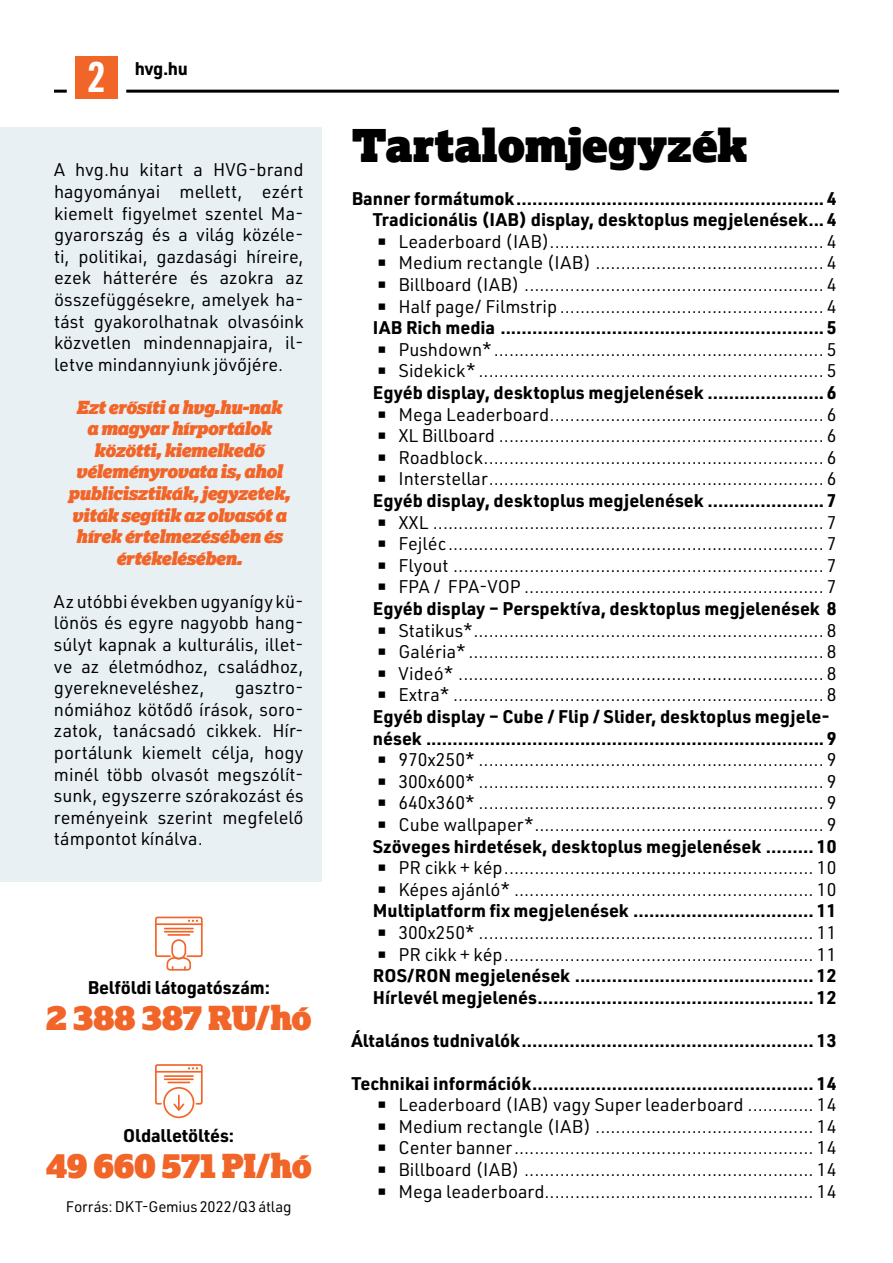
<style>
.page{position:relative;width:893px;height:1263px;background:#fff}
.page>*{position:absolute;margin:0;border:0;box-sizing:border-box;transform-origin:0 0}
.t1{font:45px "Lexia Advertising";letter-spacing:-.005em;color:#000}
.t2{font:700 42px "URWDIN Cond";color:#fff}
.t3{font:33px "Lexia Advertising";letter-spacing:-.015em;color:#f26529}
.t4{font:18px/21.6px "URWDIN";color:#000;text-align:justify}
.t5{font:italic 18px/21.6px "Lexia Advertising";letter-spacing:-.025em;color:#f26529;text-align:center}
.t6{font:700 18px "URWDIN";color:#000}
.t7{font:15px "URWDIN";letter-spacing:-.01em;color:#000}
.s1{font-weight:700}
</style>
<div class="page">
<hr style="left:126px;top:90px;width:713px;height:3px;background:#000">
<svg style="left:54px;top:90px;width:13px;height:3px"></svg>
<div style="left:75px;top:56px;width:43px;height:43px;background:#f26529"></div>
<div style="left:0;top:128px;width:322px;height:754px;background:#e9f0f4"></div>
<hr style="left:155px;top:923px;width:47px;height:2px;background:#f26529">
<svg style="left:188px;top:920px;width:10px;height:2px"></svg>
<svg style="left:165px;top:928px;width:28px;height:4px"></svg>
<hr style="left:168px;top:934px;width:21px;height:2px;background:#f26529">
<div style="left:155px;top:916px;width:48px;height:41px;border:2px solid #f26529;border-radius:2px"></div>
<div style="left:171px;top:939px;width:15px;height:20px;border:2px solid #f26529;border-radius:7px"></div>
<svg style="left:166px;top:956px;width:26px;height:15px"></svg>
<hr style="left:155px;top:1071px;width:47px;height:1px;background:#f26529">
<svg style="left:188px;top:1067px;width:10px;height:2px"></svg>
<hr style="left:165px;top:1075px;width:28px;height:2px;background:#f26529">
<hr style="left:165px;top:1078px;width:28px;height:2px;background:#f26529">
<hr style="left:168px;top:1081px;width:21px;height:2px;background:#f26529">
<div style="left:155px;top:1064px;width:48px;height:40px;border:2px solid #f26529;border-radius:2px"></div>
<div style="left:163px;top:1087px;width:31px;height:31px;border:2px solid #f26529;border-radius:50%"></div>
<svg style="left:172px;top:1095px;width:14px;height:16px"></svg>
<h2 class="t2" style="left:88px;top:48px;width:19px">2</h2>
<p class="t6" style="left:135px;top:56px;width:55px">hvg.hu</p>
<p class="t4" style="left:54px;top:159px;width:251px">A hvg.hu kitart a HVG-brand hagyományai mellett, ezért kiemelt figyelmet szentel Ma&shy;gyarország és a világ közéle&shy;ti, politikai, gazdasági híreire, ezek hátterére és azokra az összefüggésekre, amelyek ha&shy;tást gyakorolhatnak olvasóink közvetlen mindennapjaira, il&shy;letve mindannyiunk jövőjére.</p>
<p class="t5" style="left:68px;top:396px;width:223px">Ezt erősíti a hvg.hu-nak<br>a magyar hírportálok közötti, kiemelkedő véleményrovata is, ahol publicisztikák, jegyzetek, viták segítik az olvasót a hírek értelmezésében és értékelésében.</p>
<p class="t4" style="left:54px;top:590px;width:251px">Az utóbbi években ugyanígy kü&shy;lönös és egyre nagyobb hang&shy;súlyt kapnak a kulturális, illet&shy;ve az életmódhoz, családhoz, gyerekneveléshez,</p>
<p class="t4" style="left:54px;top:676px;width:251px;text-indent:181px">gasztro&shy;nómiához kötődő írások, soro&shy;zatok, tanácsadó cikkek. Hír&shy;portálunk kiemelt célja, hogy minél több olvasót megszólít&shy;sunk, egyszerre szórakozást és reményeink szerint megfelelő támpontot kínálva.</p>
<p class="t6" style="left:88px;top:975px;width:184px">Belföldi látogatószám:</p>
<h3 class="t3" style="left:46px;top:996px;width:267px">2 388 387 RU/hó</h3>
<p class="t6" style="left:123px;top:1123px;width:112px">Oldalletöltés:</p>
<h3 class="t3" style="left:46px;top:1144px;width:268px">49 660 571 PI/hó</h3>
<p class="t7" style="left:66px;top:1197px;width:227px">Forrás: DKT-Gemius 2022/Q3 átlag</p>
<h1 class="t1" style="left:352px;top:116px;width:397px">Tartalomjegyzék</h1>
<p class="t4" style="left:373px;top:187px;width:465px;text-align:left;text-indent:-21px"><span class="s1">Banner formátumok..........................................................4<br>Tradicionális (IAB) display, desktoplus megjelenések...4 ▬</span> Leaderboard (IAB)...................................................... 4 <span class="s1">▬</span> Medium rectangle (IAB) ............................................. 4 <span class="s1">▬</span> Billboard (IAB) ........................................................... 4 <span class="s1">▬</span> Half page/ Filmstrip.................................................... 4<br><span class="s1">IAB Rich media .............................................................5 ▬</span> Pushdown*................................................................. 5 <span class="s1">▬</span> Sidekick* .................................................................... 5<br><span class="s1">Egyéb display, desktoplus megjelenések ......................6 ▬</span> Mega Leaderboard...................................................... 6 <span class="s1">▬</span> XL Billboard ................................................................ 6 <span class="s1">▬</span> Roadblock................................................................... 6 <span class="s1">▬</span> Interstellar.................................................................. 6<br><span class="s1">Egyéb display, desktoplus megjelenések ......................7 ▬</span> XXL ............................................................................. 7 <span class="s1">▬</span> Fejléc.......................................................................... 7 <span class="s1">▬</span> Flyout ......................................................................... 7 <span class="s1">▬</span> FPA / FPA-VOP ........................................................... 7<br><span class="s1">Egyéb display – Perspektíva, desktoplus megjelenések 8 ▬</span> Statikus*..................................................................... 8 <span class="s1">▬</span> Galéria*...................................................................... 8 <span class="s1">▬</span> Videó* ........................................................................ 8 <span class="s1">▬</span> Extra* ......................................................................... 8<br><span class="s1">Egyéb display – Cube / Flip / Slider, desktoplus megjele&shy;nések ...........................................................................9 ▬</span> 970x250* .................................................................... 9 <span class="s1">▬</span> 300x600* .................................................................... 9 <span class="s1">▬</span> 640x360* .................................................................... 9 <span class="s1">▬</span> Cube wallpaper*......................................................... 9<br><span class="s1">Szöveges hirdetések, desktoplus megjelenések ......... 10 ▬</span> PR cikk + kép............................................................. 10 <span class="s1">▬</span> Képes ajánló* ........................................................... 10<br><span class="s1">Multiplatform fix megjelenések .................................. 11 ▬</span> 300x250* .................................................................. 11 <span class="s1">▬</span> PR cikk + kép............................................................. 11<br><span class="s1">ROS/RON megjelenések ............................................. 12<br>Hírlevél megjelenés.................................................... 12</span></p>
<p class="t6" style="left:352px;top:1028px;width:486px">Általános tudnivalók....................................................... 13</p>
<p class="t4" style="left:377px;top:1072px;width:461px;text-indent:-26px"><span class="s1">Technikai információk..................................................... 14 ▬</span> Leaderboard (IAB) vagy Super leaderboard ............. 14 <span class="s1">▬</span> Medium rectangle (IAB) ........................................... 14 <span class="s1">▬</span> Center banner........................................................... 14 <span class="s1">▬</span> Billboard (IAB) ......................................................... 14 <span class="s1">▬</span> Mega leaderboard..................................................... 14</p>
</div>
